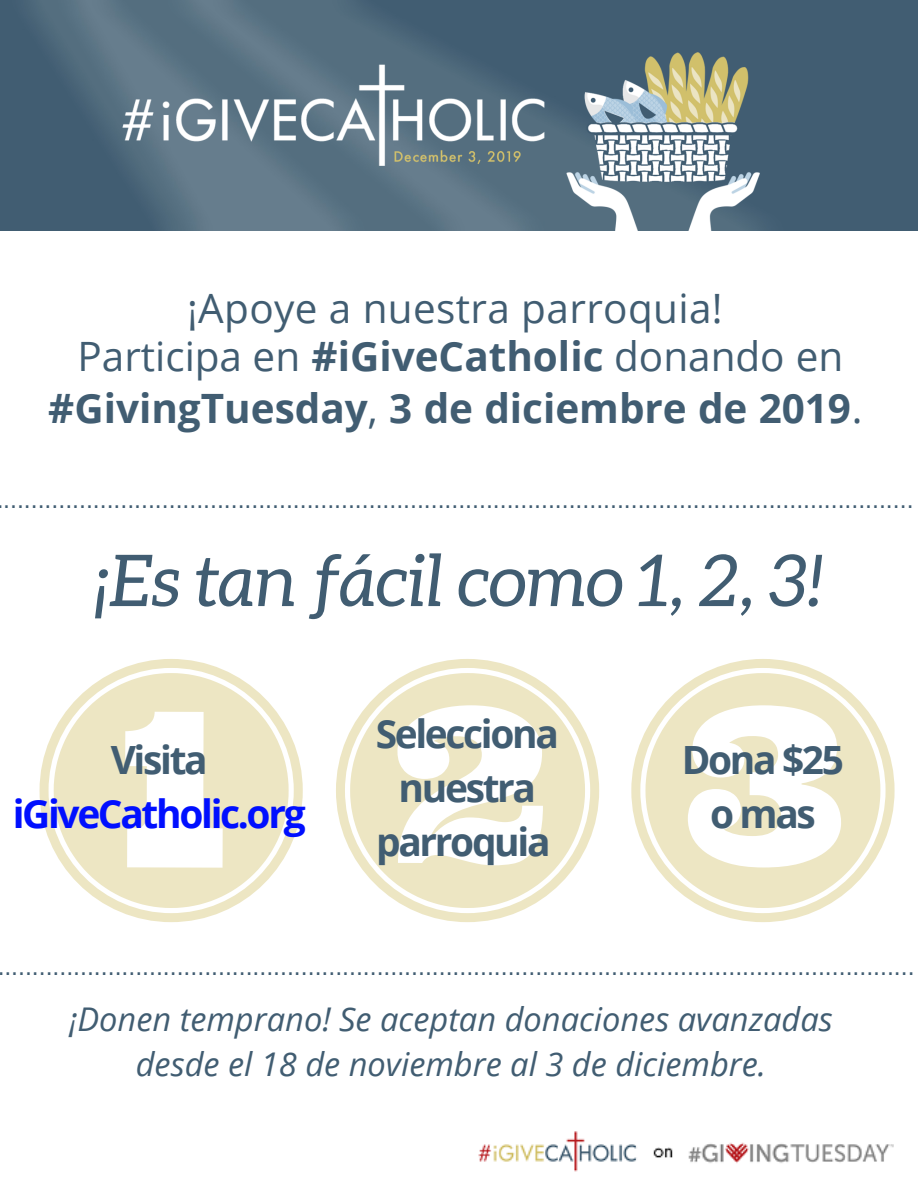
<style>
.page{position:relative;width:918px;height:1188px;background:#fff}
.page>*{position:absolute;margin:0;border:0;box-sizing:border-box;transform-origin:0 0}
.t1{font:italic 71.55px "Aleo";color:#415d72}
.t2{font:40.5px/50.1px "Open Sans";letter-spacing:.01em;color:#415d72;text-align:center}
.t3{font:700 38.85px/54px "Open Sans";letter-spacing:-.06em;color:#415d72;text-align:center}
.t4{font:700 38.85px "Open Sans";letter-spacing:-.06em;color:#000fff}
.t5{font:italic 32.7px/45px "Open Sans";color:#415d72;text-align:center}
.t6{font:24.9px "Arimo";color:#415d72}
.s1{font-weight:700}
</style>
<div class="page">
<svg style="left:40px;top:659px;width:263px;height:263px;fill:#ede6c3"></svg>
<svg style="left:125px;top:712px;width:98px;height:156px"></svg>
<svg style="left:336px;top:659px;width:263px;height:263px;fill:#ede6c3"></svg>
<svg style="left:397px;top:705px;width:146px;height:160px"></svg>
<svg style="left:631px;top:659px;width:264px;height:263px;fill:#ede6c3"></svg>
<svg style="left:688px;top:705px;width:153px;height:163px"></svg>
<img style="left:479px;top:1131px;width:415px;height:41px">
<img style="left:0;top:0;width:918px;height:231px">
<h2 class="t2" style="left:48px;top:282px;width:816px">¡Apoye a nuestra parroquia!<br>Participa en <span class="s1">#iGiveCatholic</span> donando en <span class="s1">#GivingTuesday</span>, <span class="s1">3 de diciembre de 2019</span>.</h2>
<p class="t6" style="left:3px;top:486px;width:912px">....................................................................................................................................</p>
<h1 class="t1" style="left:94px;top:540px;width:732px">¡Es tan fácil como 1, 2, 3!</h1>
<h3 class="t3" style="left:111px;top:732px;width:99px">Visita</h3>
<h3 class="t4" style="left:13px;top:786px;width:294px">iGiveCatholic.org</h3>
<h3 class="t3" style="left:376px;top:706px;width:185px">Selecciona nuestra parroquia</h3>
<h3 class="t3" style="left:682px;top:732px;width:164px">Dona $25 o mas</h3>
<p class="t6" style="left:-3px;top:953px;width:919px">.....................................................................................................................................</p>
<h3 class="t5" style="left:69px;top:996px;width:765px">¡Donen temprano! Se aceptan donaciones avanzadas desde el 18 de noviembre al 3 de diciembre.</h3>
</div>
